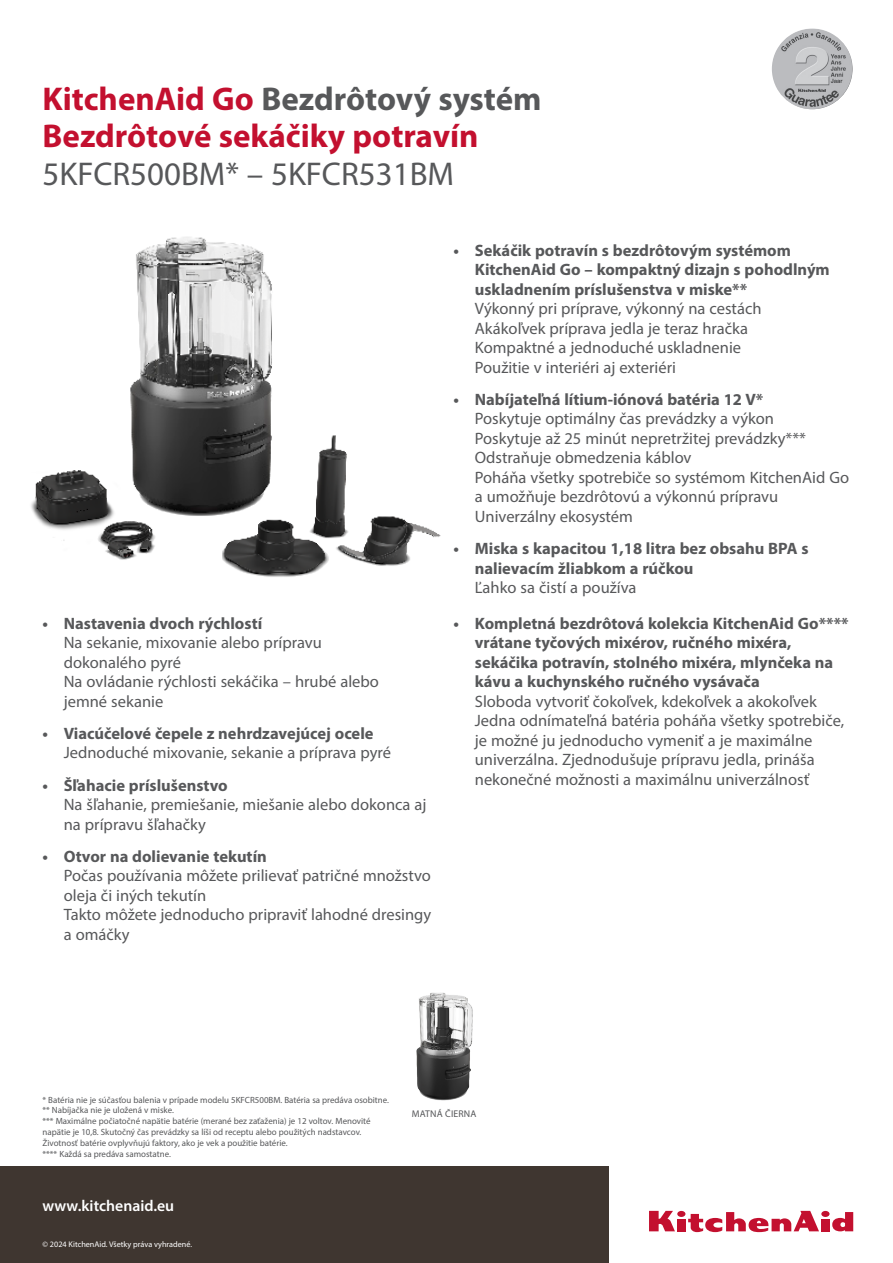
<style>
.page{position:relative;width:893px;height:1263px;background:#fff}
.page>*{position:absolute;margin:0;border:0;box-sizing:border-box;transform-origin:0 0}
.Titre_Produit_22{font:700 33px "Myriad Pro";color:#57585a}
.Titre_Produit_22-2{font:700 33px "Myriad Pro";color:#c3102f}
.Titre_Produit_22-3{font:33px "Myriad Pro";color:#57585a}
.TexteBenefit{font:16.5px/19.5px "Myriad Pro";color:#57585a}
.Texte_Feature{font:700 16.5px/19.5px "Myriad Pro";color:#57585a}
.WWW{font:600 15.75px "Myriad Pro";color:#fff}
.t1{font:9.75px "Myriad Pro";letter-spacing:.02em;color:#57585a}
.t2{font:9px/10.8px "Myriad Pro";color:#57585a}
.Année{font:8.25px "Myriad Pro";color:#fff}
.s1{color:#c3102f}
</style>
<div class="page">
<img style="left:136px;top:237px;width:136px;height:279px">
<img style="left:222px;top:294px;width:219px;height:283px">
<img style="left:31px;top:280px;width:135px;height:280px">
<div style="left:0;top:1166px;width:609px;height:97px;background:#3f3630"></div>
<div style="left:677px;top:1219px;width:8px;height:12px;background:#c3102f"></div>
<div style="left:677px;top:1211px;width:8px;height:6px;background:#c3102f;border-radius:50%"></div>
<div style="left:821px;top:1219px;width:8px;height:12px;background:#c3102f"></div>
<div style="left:821px;top:1211px;width:8px;height:6px;background:#c3102f;border-radius:50%"></div>
<svg style="left:649px;top:1211px;width:26px;height:20px"></svg>
<svg style="left:688px;top:1211px;width:131px;height:21px"></svg>
<svg style="left:832px;top:1212px;width:21px;height:19px"></svg>
<img style="left:416px;top:992px;width:57px;height:109px">
<img style="left:772px;top:28px;width:81px;height:81px;border-radius:40px">
<p class="Titre_Produit_22" style="left:43px;top:77px;width:501px"><span class="s1">KitchenAid Go</span> Bezdrôtový systém</p>
<p class="Titre_Produit_22-2" style="left:43px;top:115px;width:437px">Bezdrôtové sekáčiky potravín</p>
<p class="Titre_Produit_22-3" style="left:43px;top:153px;width:413px">5KFCR500BM* – 5KFCR531BM</p>
<p class="Texte_Feature" style="left:43px;top:613px;width:221px">• Nastavenia dvoch rýchlostí</p>
<p class="TexteBenefit" style="left:64px;top:633px;width:260px">Na sekanie, mixovanie alebo prípravu dokonalého pyré</p>
<p class="TexteBenefit" style="left:64px;top:672px;width:317px">Na ovládanie rýchlosti sekáčika – hrubé alebo jemné sekanie</p>
<p class="Texte_Feature" style="left:43px;top:723px;width:333px">• Viacúčelové čepele z nehrdzavejúcej ocele</p>
<p class="TexteBenefit" style="left:64px;top:743px;width:329px">Jednoduché mixovanie, sekanie a príprava pyré</p>
<p class="Texte_Feature" style="left:43px;top:775px;width:187px">• Šľahacie príslušenstvo</p>
<p class="TexteBenefit" style="left:64px;top:795px;width:364px">Na šľahanie, premiešanie, miešanie alebo dokonca aj na prípravu šľahačky</p>
<p class="Texte_Feature" style="left:43px;top:846px;width:226px">• Otvor na dolievanie tekutín</p>
<p class="TexteBenefit" style="left:64px;top:866px;width:369px">Počas používania môžete prilievať patričné množstvo oleja či iných tekutín</p>
<p class="TexteBenefit" style="left:64px;top:905px;width:369px">Takto môžete jednoducho pripraviť lahodné dresingy a omáčky</p>
<p class="Texte_Feature" style="left:475px;top:240px;width:356px;text-indent:-21px">• Sekáčik potravín s bezdrôtovým systémom<br>KitchenAid Go – kompaktný dizajn s pohodlným uskladnením príslušenstva v miske**</p>
<p class="TexteBenefit" style="left:475px;top:299px;width:288px">Výkonný pri príprave, výkonný na cestách</p>
<p class="TexteBenefit" style="left:475px;top:318px;width:275px">Akákoľvek príprava jedla je teraz hračka</p>
<p class="TexteBenefit" style="left:475px;top:338px;width:268px">Kompaktné a jednoduché uskladnenie</p>
<p class="TexteBenefit" style="left:475px;top:357px;width:203px">Použitie v interiéri aj exteriéri</p>
<p class="Texte_Feature" style="left:454px;top:389px;width:311px">• Nabíjateľná lítium-iónová batéria 12 V*</p>
<p class="TexteBenefit" style="left:475px;top:409px;width:301px">Poskytuje optimálny čas prevádzky a výkon</p>
<p class="TexteBenefit" style="left:475px;top:428px;width:333px">Poskytuje až 25 minút nepretržitej prevádzky***</p>
<p class="TexteBenefit" style="left:475px;top:448px;width:218px">Odstraňuje obmedzenia káblov</p>
<p class="TexteBenefit" style="left:475px;top:467px;width:376px">Poháňa všetky spotrebiče so systémom KitchenAid Go a umožňuje bezdrôtovú a výkonnú prípravu</p>
<p class="TexteBenefit" style="left:475px;top:506px;width:160px">Univerzálny ekosystém</p>
<p class="Texte_Feature" style="left:475px;top:538px;width:335px;text-indent:-21px">• Miska s kapacitou 1,18 litra bez obsahu BPA s nalievacím žliabkom a rúčkou</p>
<p class="TexteBenefit" style="left:475px;top:578px;width:163px">Ľahko sa čistí a používa</p>
<p class="Texte_Feature" style="left:475px;top:613px;width:375px;text-indent:-21px">• Kompletná bezdrôtová kolekcia KitchenAid Go**** vrátane tyčových mixérov, ručného mixéra, sekáčika potravín, stolného mixéra, mlynčeka na kávu a kuchynského ručného vysávača</p>
<p class="TexteBenefit" style="left:475px;top:691px;width:343px">Sloboda vytvoriť čokoľvek, kdekoľvek a akokoľvek</p>
<p class="TexteBenefit" style="left:475px;top:711px;width:371px">Jedna odnímateľná batéria poháňa všetky spotrebiče, je možné ju jednoducho vymeniť a je maximálne univerzálna. Zjednodušuje prípravu jedla, prináša nekonečné možnosti a maximálnu univerzálnosť</p>
<p class="t2" style="left:43px;top:1094px;width:348px">* Batéria nie je súčasťou balenia v prípade modelu 5KFCR500BM. Batéria sa predáva osobitne.</p>
<p class="t2" style="left:43px;top:1105px;width:133px">** Nabíjačka nie je uložená v miske.</p>
<p class="t2" style="left:43px;top:1116px;width:330px">*** Maximálne počiatočné napätie batérie (merané bez zaťaženia) je 12 voltov. Menovité napätie je 10,8. Skutočný čas prevádzky sa líši od receptu alebo použitých nadstavcov.<br>Životnosť batérie ovplyvňujú faktory, ako je vek a použitie batérie.</p>
<p class="t2" style="left:43px;top:1148px;width:130px">**** Každá sa predáva samostatne.</p>
<p class="WWW" style="left:43px;top:1196px;width:133px">www.kitchenaid.eu</p>
<p class="Année" style="left:43px;top:1239px;width:151px">© 2024 KitchenAid. Všetky práva vyhradené.</p>
<p class="t1" style="left:412px;top:1108px;width:66px">MATNÁ ČIERNA</p>
</div>
